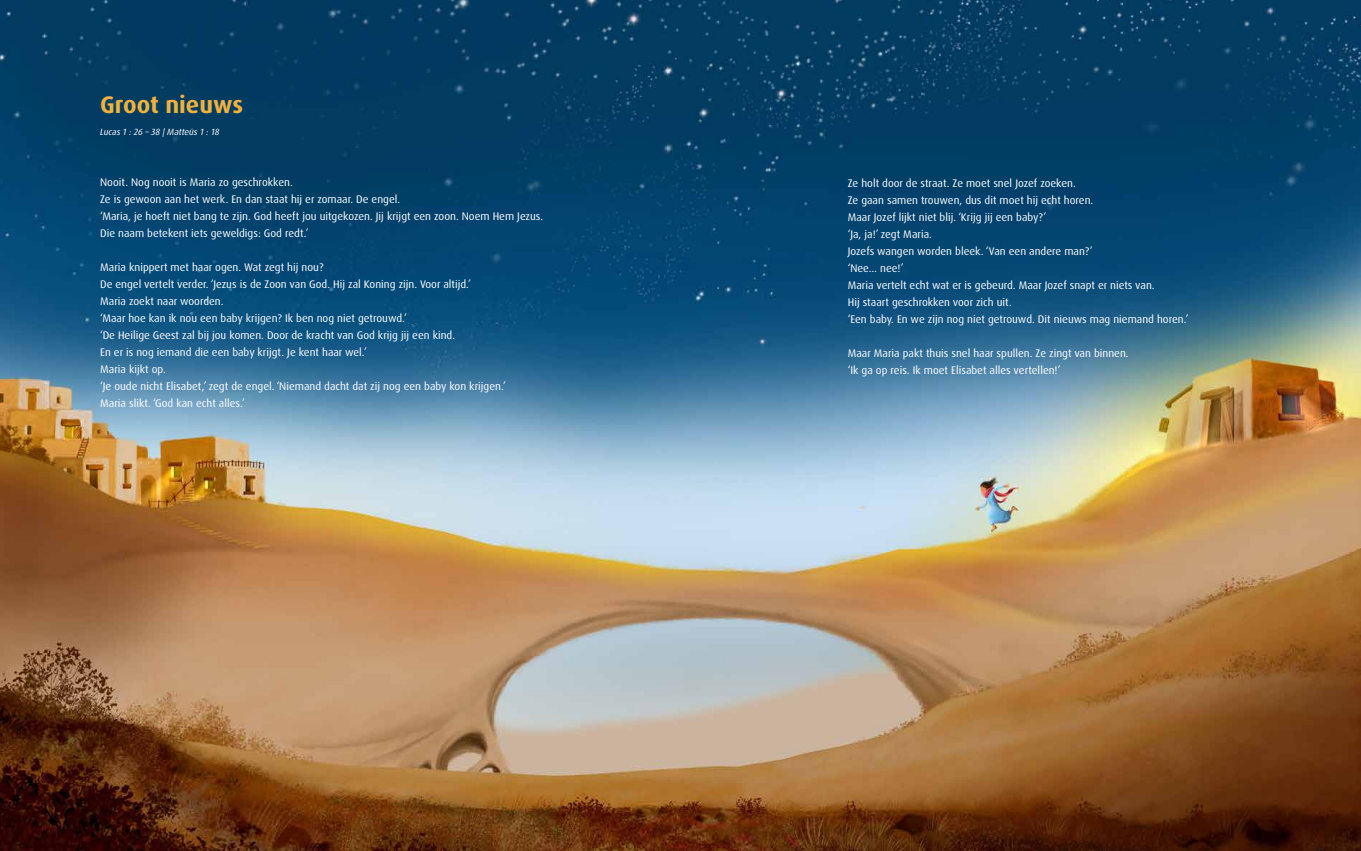
<style>
.page{position:relative;width:1361px;height:851px;background:#fff}
.page>*{position:absolute;margin:0;border:0;box-sizing:border-box;transform-origin:0 0}
.t1{font:700 24px "Dax Pro";color:#f0b13d}
.t2{font:11px/17px "Dax Pro";color:#fff}
.t3{font:italic 9px "Dax Pro";color:#fff}
</style>
<div class="page">
<img style="left:0;top:0;width:1361px;height:850px">
<h1 class="t1" style="left:100px;top:89px;width:144px">Groot nieuws</h1>
<p class="t3" style="left:100px;top:126px;width:121px">Lucas 1 : 26 – 38 | Matteüs 1 : 18</p>
<p class="t2" style="left:100px;top:173px;width:445px">Nooit. Nog nooit is Maria zo geschrokken.<br>Ze is gewoon aan het werk. En dan staat hij er zomaar. De engel.<br>‘Maria, je hoeft niet bang te zijn. God heeft jou uitgekozen. Jij krijgt een zoon. Noem Hem Jezus.<br>Die naam betekent iets geweldigs: God redt.’</p>
<p class="t2" style="left:100px;top:258px;width:407px">Maria knippert met haar ogen. Wat zegt hij nou?<br>De engel vertelt verder. ‘Jezus is de Zoon van God. Hij zal Koning zijn. Voor altijd.’<br>Maria zoekt naar woorden.<br>‘Maar hoe kan ik nou een baby krijgen? Ik ben nog niet getrouwd.’<br>‘De Heilige Geest zal bij jou komen. Door de kracht van God krijg jij een kind.<br>En er is nog iemand die een baby krijgt. Je kent haar wel.’<br>Maria kijkt op.<br>‘Je oude nicht Elisabet,’ zegt de engel. ‘Niemand dacht dat zij nog een baby kon krijgen.’ Maria slikt. ‘God kan echt alles.’</p>
<p class="t2" style="left:848px;top:174px;width:342px">Ze holt door de straat. Ze moet snel Jozef zoeken.<br>Ze gaan samen trouwen, dus dit moet hij echt horen.<br>Maar Jozef lijkt niet blij. ‘Krijg jij een baby?’<br>‘Ja, ja!’ zegt Maria.<br>Jozefs wangen worden bleek. ‘Van een andere man?’<br>‘Nee… nee!’<br>Maria vertelt echt wat er is gebeurd. Maar Jozef snapt er niets van.<br>Hij staart geschrokken voor zich uit.<br>‘Een baby. En we zijn nog niet getrouwd. Dit nieuws mag niemand horen.’</p>
<p class="t2" style="left:848px;top:344px;width:282px">Maar Maria pakt thuis snel haar spullen. Ze zingt van binnen. ‘Ik ga op reis. Ik moet Elisabet alles vertellen!’</p>
</div>
